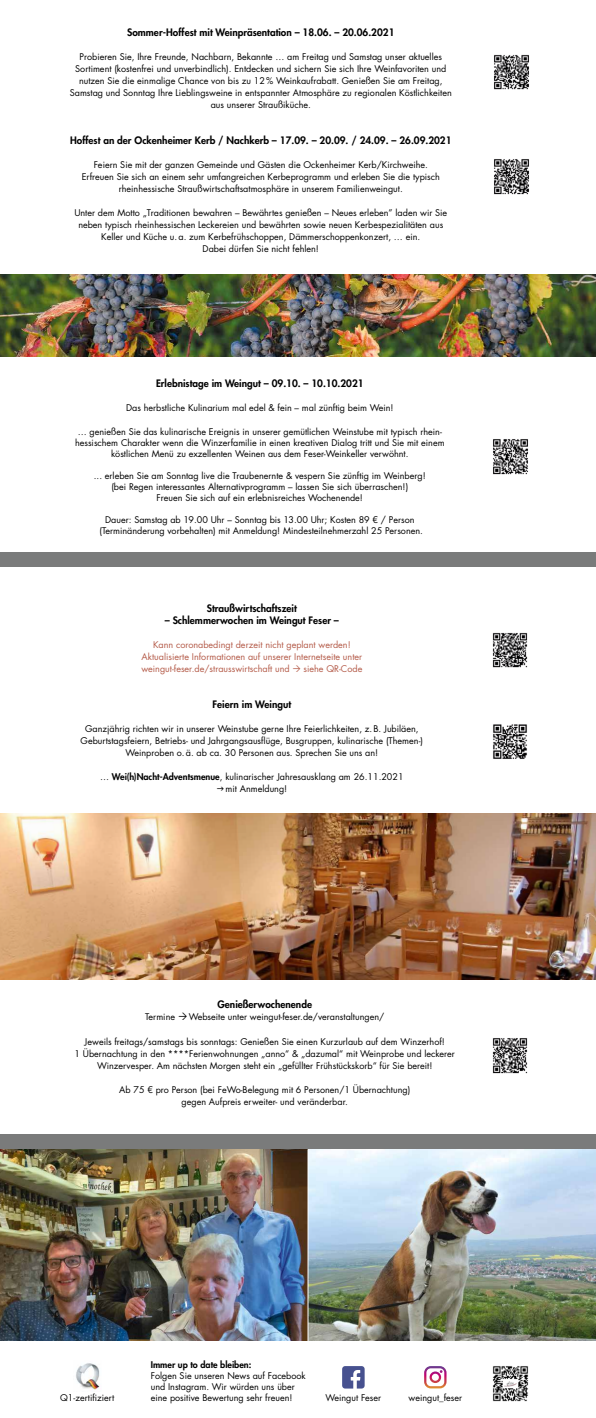
<style>
.page{position:relative;width:596px;height:1418px;background:#fff}
.page>*{position:absolute;margin:0;border:0;box-sizing:border-box;transform-origin:0 0}
.t1{font:800 10px "Futura Std";color:#000}
.t2{font:9px/12px "Futura Std";color:#000;text-align:center}
.t3{font:9px/12px "Futura Std";color:#b45b49}
.t4{font:800 9px "Futura Std";color:#000}
.s1{font-weight:800}
</style>
<div class="page">
<img style="left:0;top:813px;width:595px;height:166px">
<div style="left:0;top:552px;width:595px;height:15px;background:#7a7b7b"></div>
<img style="left:492px;top:632px;width:36px;height:36px">
<img style="left:493px;top:724px;width:34px;height:35px">
<img style="left:492px;top:1038px;width:36px;height:36px">
<img style="left:0;top:1149px;width:307px;height:191px">
<img style="left:308px;top:1149px;width:287px;height:191px">
<img style="left:492px;top:1366px;width:37px;height:36px">
<svg style="left:424px;top:1366px;width:22px;height:22px"></svg>
<svg style="left:342px;top:1366px;width:22px;height:22px"></svg>
<div style="left:0;top:1134px;width:595px;height:15px;background:#7a7b7b"></div>
<img style="left:76px;top:1363px;width:24px;height:27px">
<img style="left:0;top:275px;width:595px;height:82px">
<img style="left:494px;top:159px;width:35px;height:36px">
<img style="left:494px;top:54px;width:35px;height:36px">
<img style="left:493px;top:439px;width:35px;height:36px">
<p class="t1" style="left:127px;top:26px;width:268px">Sommer-Hoffest mit Weinpräsentation – 18.06. – 20.06.2021</p>
<p class="t2" style="left:70px;top:51px;width:383px">Probieren Sie, Ihre Freunde, Nachbarn, Bekannte … am Freitag und Samstag unser aktuelles Sortiment (kostenfrei und unverbindlich). Entdecken und sichern Sie sich Ihre Weinfavoriten und nutzen Sie die einmalige Chance von bis zu 12% Weinkaufrabatt. Genießen Sie am Freitag, Samstag und Sonntag Ihre Lieblingsweine in entspannter Atmosphäre zu regionalen Köstlichkeiten aus unserer Straußiküche.</p>
<p class="t1" style="left:70px;top:134px;width:382px">Hoffest an der Ockenheimer Kerb / Nachkerb – 17.09. – 20.09. / 24.09. – 26.09.2021</p>
<p class="t2" style="left:82px;top:159px;width:359px">Feiern Sie mit der ganzen Gemeinde und Gästen die Ockenheimer Kerb/Kirchweihe.<br>Erfreuen Sie sich an einem sehr umfangreichen Kerbeprogramm und erleben Sie die typisch rheinhessische Straußwirtschaftsatmosphäre in unserem Familienweingut.</p>
<p class="t2" style="left:74px;top:207px;width:374px">Unter dem Motto „Traditionen bewahren – Bewährtes genießen – Neues erleben” laden wir Sie neben typisch rheinhessischen Leckereien und bewährten sowie neuen Kerbespezialitäten aus Keller und Küche u.a. zum Kerbefrühschoppen, Dämmerschoppenkonzert, … ein.<br>Dabei dürfen Sie nicht fehlen!</p>
<p class="t1" style="left:156px;top:377px;width:209px">Erlebnistage im Weingut – 09.10. – 10.10.2021</p>
<p class="t2" style="left:126px;top:401px;width:269px">Das herbstliche Kulinarium mal edel &amp; fein – mal zünftig beim Wein!</p>
<p class="t2" style="left:75px;top:426px;width:371px;line-height:11px">… genießen Sie das kulinarische Ereignis in unserer gemütlichen Weinstube mit typisch rhein&shy;hessischem Charakter wenn die Winzerfamilie in einen kreativen Dialog tritt und Sie mit einem köstlichen Menü zu exzellenten Weinen aus dem Feser-Weinkeller verwöhnt.</p>
<p class="t2" style="left:94px;top:470px;width:333px;line-height:11px">... erleben Sie am Sonntag live die Traubenernte &amp; vespern Sie zünftig im Weinberg! (bei Regen interessantes Alternativprogramm – lassen Sie sich überraschen!)<br>Freuen Sie sich auf ein erlebnisreiches Wochenende!</p>
<p class="t2" style="left:99px;top:514px;width:325px;line-height:11px">Dauer: Samstag ab 19.00 Uhr – Sonntag bis 13.00 Uhr; Kosten 89 € / Person (Terminänderung vorbehalten) mit Anmeldung! Mindesteilnehmerzahl 25 Personen.</p>
<p class="t1" style="left:207px;top:602px;width:91px">Straußwirtschaftszeit</p>
<p class="t1" style="left:165px;top:614px;width:175px">– Schlemmerwochen im Weingut Feser –</p>
<p class="t3" style="left:141px;top:639px;width:222px;text-indent:12px">Kann coronabedingt derzeit nicht geplant werden!<br>Aktualisierte Informationen auf unserer Internetseite unter weingut-feser.de/strausswirtschaft und</p>
<p class="t3" style="left:303px;top:663px;width:60px">siehe QR-Code</p>
<p class="t1" style="left:212px;top:698px;width:80px">Feiern im Weingut</p>
<p class="t2" style="left:81px;top:723px;width:344px">Ganzjährig richten wir in unserer Weinstube gerne Ihre Feierlichkeiten, z.B. Jubiläen,<br>Geburtstagsfeiern, Betriebs- und Jahrgangsausflüge, Busgruppen, kulinarische (Themen-)<br>Weinproben o.ä. ab ca. 30 Personen aus. Sprechen Sie uns an!</p>
<p class="t2" style="left:225px;top:771px;width:179px;text-align:left;text-indent:-125px">… <span class="s1">Wei(h)Nacht-Adventsmenue</span>, kulinarischer Jahresausklang am 26.11.2021 mit Anmeldung!</p>
<p class="t1" style="left:217px;top:998px;width:96px">Genießerwochenende</p>
<p class="t2" style="left:145px;top:1011px;width:31px">Termine</p>
<p class="t2" style="left:189px;top:1011px;width:197px">Webseite unter weingut-feser.de/veranstaltungen/</p>
<p class="t2" style="left:75px;top:1035px;width:381px">Jeweils freitags/samstags bis sonntags: Genießen Sie einen Kurzurlaub auf dem Winzerhof!<br>1 Übernachtung in den ****Ferienwohnungen „anno“ &amp; „dazumal“ mit Weinprobe und leckerer<br>Winzervesper. Am nächsten Morgen steht ein „gefüllter Frühstückskorb“ für Sie bereit!</p>
<p class="t2" style="left:119px;top:1083px;width:292px">Ab 75 € pro Person (bei FeWo-Belegung mit 6 Personen/1 Übernachtung) gegen Aufpreis erweiter- und veränderbar.</p>
<p class="t4" style="left:151px;top:1358px;width:102px">Immer up to date bleiben:</p>
<p class="t2" style="left:151px;top:1369px;width:156px;line-height:11px;text-align:left">Folgen Sie unseren News auf Facebook und Instagram. Wir würden uns über</p>
<p class="t2" style="left:60px;top:1391px;width:55px">Q1-zertifiziert</p>
<p class="t2" style="left:151px;top:1391px;width:143px">eine positive Bewertung sehr freuen!</p>
<p class="t2" style="left:325px;top:1391px;width:57px">Weingut Feser</p>
<p class="t2" style="left:408px;top:1391px;width:55px">weingut_feser</p>
</div>
